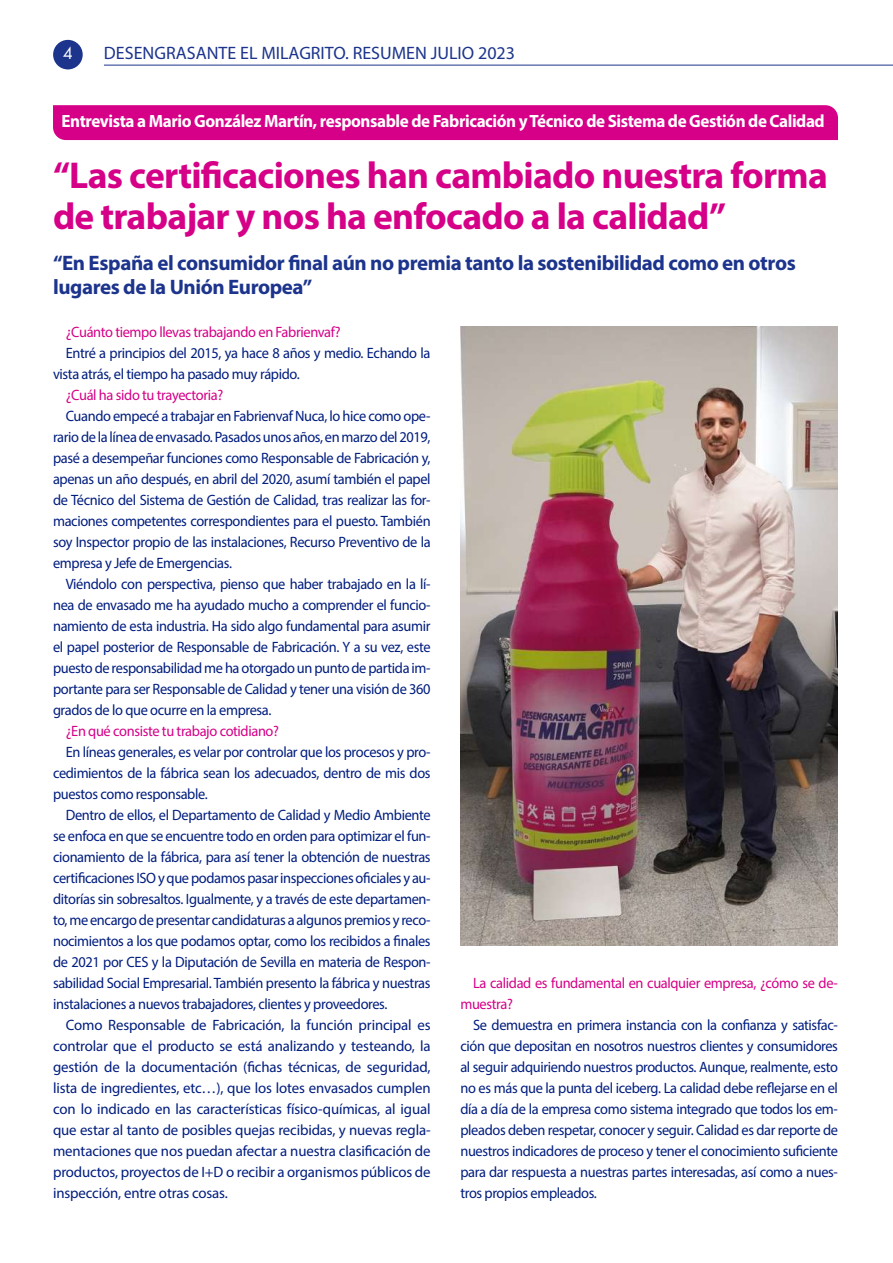
<style>
.page{position:relative;width:893px;height:1263px;background:#fff}
.page>*{position:absolute;margin:0;border:0;box-sizing:border-box;transform-origin:0 0}
.t1{font:700 37.5px/40.5px "Myriad Pro";letter-spacing:-.02em;color:#d50087}
.t2{font:700 21px/24px "Myriad Pro";letter-spacing:-.02em;color:#1c348c}
.t3{font:18px "Myriad Pro";color:#1c348c}
.t4{font:18px "Futura PT";color:#fff}
.t5{font:700 17.85px "Myriad Pro";letter-spacing:-.025em;color:#fff;scale:.96 1}
.t6{font:15px/21px "Myriad Pro";letter-spacing:-.025em;color:#001d7e;text-align:justify;scale:.96 1}
.t7{font:15px/21px "Myriad Pro";letter-spacing:-.025em;color:#001d7e;text-align:justify}
.t8{font:15px/21px "Myriad Pro";letter-spacing:-.025em;color:#d50087;scale:.96 1}
</style>
<div class="page">
<div style="left:53px;top:40px;width:30px;height:29px;background:#1c348c;border-radius:50%"></div>
<hr style="left:104px;top:65px;width:789px;height:1px;background:#1c348c">
<div style="left:53px;top:105px;width:785px;height:35px;background:#d50087"></div>
<img style="left:460px;top:327px;width:378px;height:619px">
<p class="t4" style="left:63px;top:42px;width:12px">4</p>
<p class="t3" style="left:104px;top:42px;width:413px">DESENGRASANTE EL MILAGRITO. RESUMEN JULIO 2023</p>
<p class="t5" style="left:62px;top:109px;width:796px">Entrevista a Mario González Martín, responsable de Fabricación y Técnico de Sistema de Gestión de Calidad</p>
<h1 class="t1" style="left:53px;top:154px;width:776px">“Las certificaciones han cambiado nuestra forma de trabajar y nos ha enfocado a la calidad”</h1>
<h2 class="t2" style="left:53px;top:250px;width:744px">“En España el consumidor final aún no premia tanto la sostenibilidad como en otros lugares de la Unión Europea”</h2>
<p class="t8" style="left:66px;top:321px;width:288px">¿Cuánto tiempo llevas trabajando en Fabrienvaf?</p>
<p class="t6" style="left:53px;top:342px;width:395px;text-indent:13px">Entré a principios del 2015, ya hace 8 años y medio. Echando la vista atrás, el tiempo ha pasado muy rápido.</p>
<p class="t8" style="left:66px;top:384px;width:165px">¿Cuál ha sido tu trayectoria?</p>
<p class="t6" style="left:53px;top:405px;width:395px;text-indent:13px">Cuando empecé a trabajar en Fabrienvaf Nuca, lo hice como ope&shy;rario de la línea de envasado. Pasados unos años, en marzo del 2019, pasé a desempeñar funciones como Responsable de Fabricación y, apenas un año después, en abril del 2020, asumí también el papel de Técnico del Sistema de Gestión de Calidad, tras realizar las for&shy;maciones competentes correspondientes para el puesto. También soy Inspector propio de las instalaciones, Recurso Preventivo de la empresa y Jefe de Emergencias.</p>
<p class="t6" style="left:53px;top:573px;width:395px;text-indent:13px">Viéndolo con perspectiva, pienso que haber trabajado en la lí&shy;nea de envasado me ha ayudado mucho a comprender el funcio&shy;namiento de esta industria. Ha sido algo fundamental para asumir el papel posterior de Responsable de Fabricación. Y a su vez, este puesto de responsabilidad me ha otorgado un punto de partida im&shy;portante para ser Responsable de Calidad y tener una visión de 360 grados de lo que ocurre en la empresa.</p>
<p class="t8" style="left:66px;top:720px;width:224px">¿En qué consiste tu trabajo cotidiano?</p>
<p class="t6" style="left:53px;top:741px;width:395px;text-indent:13px">En líneas generales, es velar por controlar que los procesos y pro&shy;cedimientos de la fábrica sean los adecuados, dentro de mis dos puestos como responsable.</p>
<p class="t6" style="left:53px;top:804px;width:395px;text-indent:13px">Dentro de ellos, el Departamento de Calidad y Medio Ambiente se enfoca en que se encuentre todo en orden para optimizar el fun&shy;cionamiento de la fábrica, para así tener la obtención de nuestras certificaciones ISO y que podamos pasar inspecciones oficiales y au&shy;ditorías sin sobresaltos. Igualmente, y a través de este departamen&shy;to, me encargo de presentar candidaturas a algunos premios y reco&shy;nocimientos a los que podamos optar, como los recibidos a finales de 2021 por CES y la Diputación de Sevilla en materia de Respon&shy;sabilidad Social Empresarial. También presento la fábrica y nuestras instalaciones a nuevos trabajadores, clientes y proveedores.</p>
<p class="t7" style="left:53px;top:1014px;width:379px;text-indent:13px">Como Responsable de Fabricación, la función principal es controlar que el producto se está analizando y testeando, la gestión de la documentación (fichas técnicas, de seguridad, lista de ingredientes, etc…), que los lotes envasados cumplen con lo indicado en las características físico-químicas, al igual que estar al tanto de posibles quejas recibidas, y nuevas regla&shy;mentaciones que nos puedan afectar a nuestra clasificación de productos, proyectos de I+D o recibir a organismos públicos de inspección, entre otras cosas.</p>
<p class="t8" style="left:460px;top:972px;width:395px;text-indent:13px">La calidad es fundamental en cualquier empresa, ¿cómo se de&shy;muestra?</p>
<p class="t6" style="left:460px;top:1014px;width:395px;text-indent:13px">Se demuestra en primera instancia con la confianza y satisfac&shy;ción que depositan en nosotros nuestros clientes y consumidores al seguir adquiriendo nuestros productos. Aunque, realmente, esto no es más que la punta del iceberg. La calidad debe reflejarse en el día a día de la empresa como sistema integrado que todos los em&shy;pleados deben respetar, conocer y seguir. Calidad es dar reporte de nuestros indicadores de proceso y tener el conocimiento suficiente para dar respuesta a nuestras partes interesadas, así como a nues&shy;tros propios empleados.</p>
</div>
